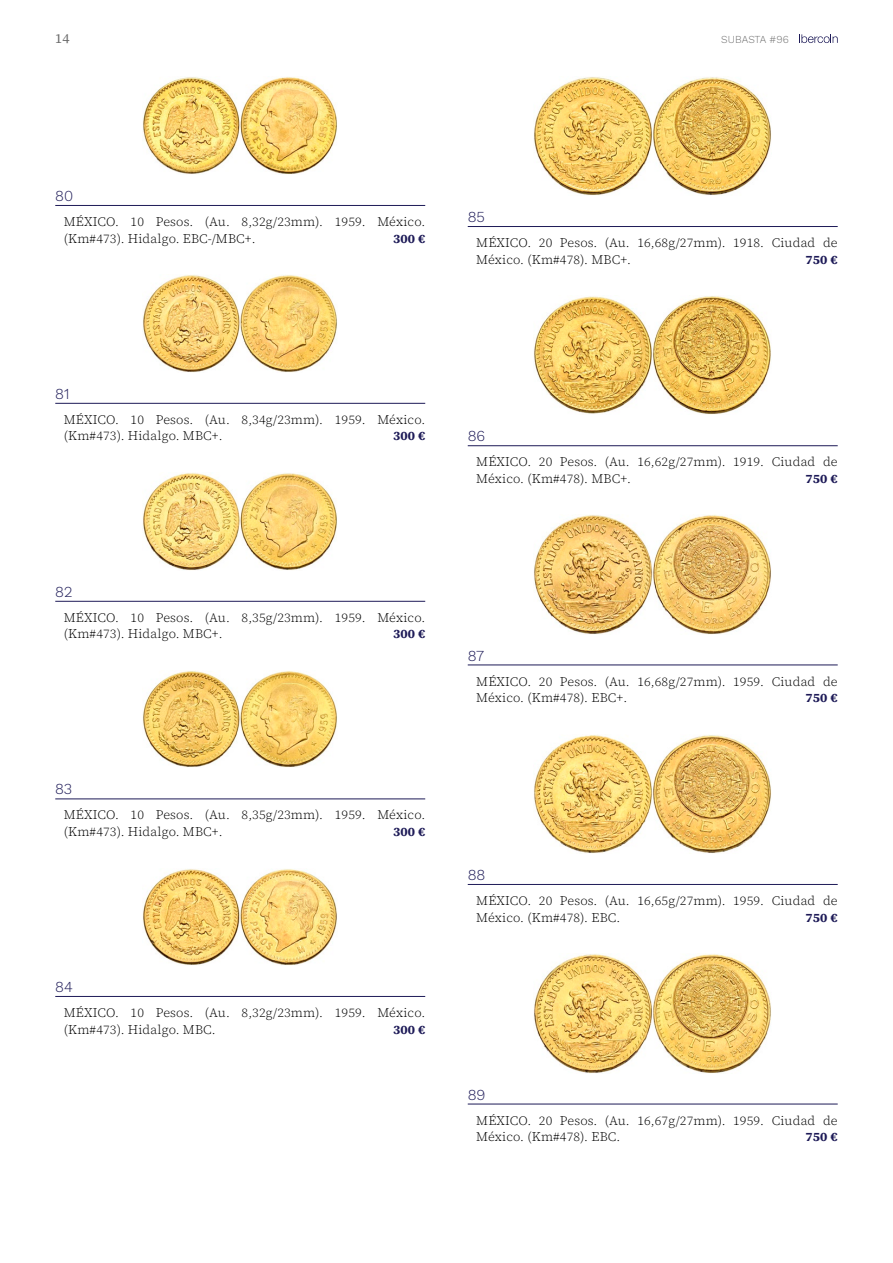
<style>
.page{position:relative;width:893px;height:1263px;background:#fff}
.page>*{position:absolute;margin:0;border:0;box-sizing:border-box;transform-origin:0 0}
.t1{font:300 15px "Work Sans";color:#1d1a57}
.t2{font:13.5px "Source Serif 4";color:#6e6e6e}
.t3{font:300 12.75px/16.5px "Source Serif 4";letter-spacing:.01em;color:#000}
.t4{font:700 12.75px "Source Serif 4";letter-spacing:.01em;color:#1d1a57}
.t5{font:300 10.5px "Work Sans";color:#6e6e6e}
</style>
<div class="page">
<hr style="left:55px;top:205px;width:370px;height:1px;background:#1d1a57">
<hr style="left:55px;top:403px;width:370px;height:1px;background:#1d1a57">
<hr style="left:55px;top:601px;width:370px;height:1px;background:#1d1a57">
<hr style="left:55px;top:799px;width:370px;height:1px;background:#1d1a57">
<hr style="left:55px;top:996px;width:370px;height:1px;background:#1d1a57">
<img style="left:143px;top:77px;width:195px;height:97px">
<img style="left:143px;top:275px;width:194px;height:97px">
<img style="left:143px;top:472px;width:194px;height:98px">
<img style="left:143px;top:671px;width:194px;height:97px">
<img style="left:143px;top:869px;width:194px;height:96px">
<hr style="left:468px;top:226px;width:370px;height:1px;background:#1d1a57">
<hr style="left:468px;top:445px;width:370px;height:1px;background:#1d1a57">
<hr style="left:468px;top:665px;width:370px;height:1px;background:#1d1a57">
<hr style="left:468px;top:884px;width:370px;height:1px;background:#1d1a57">
<hr style="left:468px;top:1104px;width:370px;height:1px;background:#1d1a57">
<img style="left:534px;top:77px;width:237px;height:119px">
<img style="left:534px;top:296px;width:237px;height:119px">
<img style="left:534px;top:515px;width:237px;height:119px">
<img style="left:534px;top:734px;width:237px;height:119px">
<img style="left:534px;top:954px;width:237px;height:119px">
<svg style="left:799px;top:34px;width:39px;height:9px"></svg>
<p class="t2" style="left:55px;top:30px;width:16px">14</p>
<p class="t5" style="left:721px;top:32px;width:69px">SUBASTA #96</p>
<p class="t1" style="left:55px;top:185px;width:19px">80</p>
<p class="t3" style="left:64px;top:214px;width:363px">MÉXICO. 10 Pesos. (Au. 8,32g/23mm). 1959. México. (Km#473). Hidalgo. EBC-/MBC+.</p>
<p class="t4" style="left:393px;top:229px;width:34px">300 €</p>
<p class="t1" style="left:468px;top:206px;width:19px">85</p>
<p class="t3" style="left:476px;top:235px;width:363px">MÉXICO. 20 Pesos. (Au. 16,68g/27mm). 1918. Ciudad de<br>México. (Km#478). MBC+.</p>
<p class="t4" style="left:805px;top:250px;width:34px">750 €</p>
<p class="t1" style="left:55px;top:383px;width:16px">81</p>
<p class="t3" style="left:64px;top:411px;width:363px">MÉXICO. 10 Pesos. (Au. 8,34g/23mm). 1959. México. (Km#473). Hidalgo. MBC+.</p>
<p class="t4" style="left:393px;top:427px;width:34px">300 €</p>
<p class="t1" style="left:55px;top:581px;width:19px">82</p>
<p class="t3" style="left:64px;top:609px;width:363px">MÉXICO. 10 Pesos. (Au. 8,35g/23mm). 1959. México. (Km#473). Hidalgo. MBC+.</p>
<p class="t4" style="left:393px;top:625px;width:34px">300 €</p>
<p class="t1" style="left:55px;top:778px;width:18px">83</p>
<p class="t3" style="left:64px;top:807px;width:363px">MÉXICO. 10 Pesos. (Au. 8,35g/23mm). 1959. México. (Km#473). Hidalgo. MBC+.</p>
<p class="t4" style="left:393px;top:823px;width:34px">300 €</p>
<p class="t1" style="left:55px;top:976px;width:19px">84</p>
<p class="t3" style="left:64px;top:1005px;width:363px">MÉXICO. 10 Pesos. (Au. 8,32g/23mm). 1959. México. (Km#473). Hidalgo. MBC.</p>
<p class="t4" style="left:393px;top:1020px;width:34px">300 €</p>
<p class="t1" style="left:468px;top:425px;width:19px">86</p>
<p class="t3" style="left:476px;top:454px;width:363px">MÉXICO. 20 Pesos. (Au. 16,62g/27mm). 1919. Ciudad de<br>México. (Km#478). MBC+.</p>
<p class="t4" style="left:805px;top:470px;width:34px">750 €</p>
<p class="t1" style="left:468px;top:644px;width:18px">87</p>
<p class="t3" style="left:476px;top:673px;width:363px">MÉXICO. 20 Pesos. (Au. 16,68g/27mm). 1959. Ciudad de<br>México. (Km#478). EBC+.</p>
<p class="t4" style="left:805px;top:689px;width:34px">750 €</p>
<p class="t1" style="left:468px;top:864px;width:19px">88</p>
<p class="t3" style="left:476px;top:893px;width:363px">MÉXICO. 20 Pesos. (Au. 16,65g/27mm). 1959. Ciudad de<br>México. (Km#478). EBC.</p>
<p class="t4" style="left:805px;top:908px;width:34px">750 €</p>
<p class="t1" style="left:468px;top:1083px;width:19px">89</p>
<p class="t3" style="left:476px;top:1112px;width:363px">MÉXICO. 20 Pesos. (Au. 16,67g/27mm). 1959. Ciudad de<br>México. (Km#478). EBC.</p>
<p class="t4" style="left:805px;top:1128px;width:34px">750 €</p>
</div>
